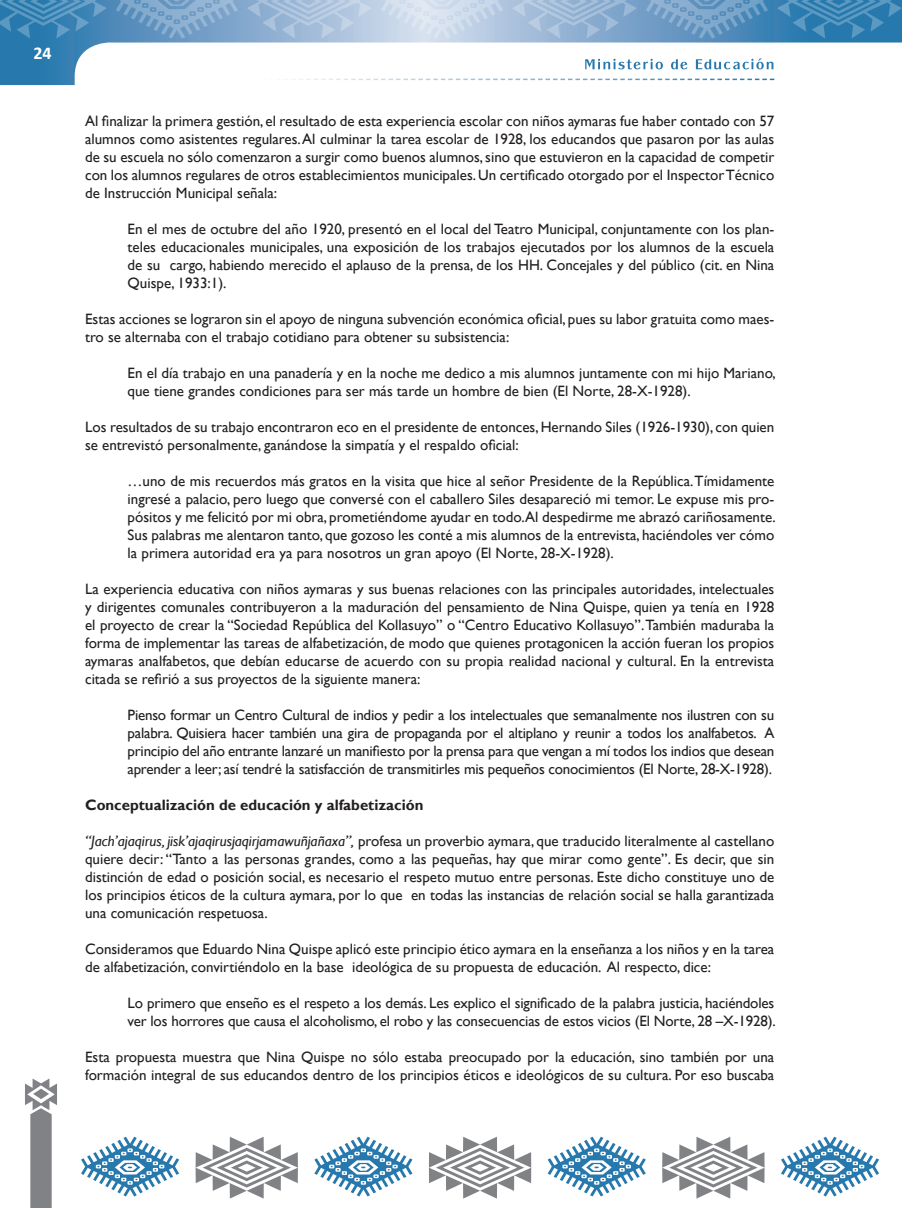
<style>
.page{position:relative;width:902px;height:1208px;background:#fff}
.page>*{position:absolute;margin:0;border:0;box-sizing:border-box;transform-origin:0 0}
.t1{font:700 18px "Calibri";color:#fff}
.Modelo{font:15px/18px "Gill Sans";color:#231f20;text-align:justify}
.Modelo-2{font:700 15px "Gill Sans";color:#231f20}
.s1{font-style:italic}
</style>
<div class="page">
<svg style="left:0;top:0;width:901px;height:85px"></svg>
<svg style="left:25px;top:1078px;width:32px;height:130px"></svg>
<svg style="left:89px;top:79px;width:685px;height:1px"></svg>
<svg style="left:81px;top:1136px;width:98px;height:60px"></svg>
<svg style="left:314px;top:1136px;width:98px;height:60px"></svg>
<svg style="left:547px;top:1136px;width:98px;height:60px"></svg>
<svg style="left:781px;top:1136px;width:98px;height:60px"></svg>
<svg style="left:195px;top:1136px;width:103px;height:62px"></svg>
<svg style="left:429px;top:1136px;width:102px;height:62px"></svg>
<svg style="left:662px;top:1136px;width:102px;height:62px"></svg>
<svg style="left:381px;top:0;width:122px;height:39px;background:#ccd9ea"></svg>
<svg style="left:116px;top:0;width:122px;height:39px;background:#76a1c8"></svg>
<svg style="left:645px;top:0;width:123px;height:39px;background:#6899c3"></svg>
<svg style="left:247px;top:0;width:125px;height:39px;background:#a7bfdb"></svg>
<svg style="left:0;top:0;width:107px;height:39px;background:#4087b6"></svg>
<svg style="left:776px;top:0;width:125px;height:39px;background:#3782b3"></svg>
<svg style="left:512px;top:0;width:125px;height:39px;background:#98b5d5"></svg>
<svg style="left:585px;top:58px;width:188px;height:11px"></svg>
<p class="t1" style="left:33px;top:41px;width:20px">24</p>
<p class="Modelo" style="left:85px;top:112px;width:690px">Al finalizar la primera gestión, el resultado de esta experiencia escolar con niños aymaras fue haber contado con 57 alumnos como asistentes regulares. Al culminar la tarea escolar de 1928, los educandos que pasaron por las aulas de su escuela no sólo comenzaron a surgir como buenos alumnos, sino que estuvieron en la capacidad de competir con los alumnos regulares de otros establecimientos municipales. Un certificado otorgado por el Inspector Técnico de Instrucción Municipal señala:</p>
<p class="Modelo" style="left:128px;top:220px;width:648px">En el mes de octubre del año 1920, presentó en el local del Teatro Municipal, conjuntamente con los plan&shy;teles educacionales municipales, una exposición de los trabajos ejecutados por los alumnos de la escuela de su cargo, habiendo merecido el aplauso de la prensa, de los HH. Concejales y del público (cit. en Nina Quispe, 1933:1).</p>
<p class="Modelo" style="left:85px;top:310px;width:690px">Estas acciones se lograron sin el apoyo de ninguna subvención económica oficial, pues su labor gratuita como maes&shy;tro se alternaba con el trabajo cotidiano para obtener su subsistencia:</p>
<p class="Modelo" style="left:128px;top:364px;width:649px">En el día trabajo en una panadería y en la noche me dedico a mis alumnos juntamente con mi hijo Mariano, que tiene grandes condiciones para ser más tarde un hombre de bien (El Norte, 28-X-1928).</p>
<p class="Modelo" style="left:85px;top:418px;width:690px">Los resultados de su trabajo encontraron eco en el presidente de entonces, Hernando Siles (1926-1930), con quien se entrevistó personalmente, ganándose la simpatía y el respaldo oficial:</p>
<p class="Modelo" style="left:128px;top:472px;width:649px">…uno de mis recuerdos más gratos en la visita que hice al señor Presidente de la República. Tímidamente ingresé a palacio, pero luego que conversé con el caballero Siles desapareció mi temor. Le expuse mis pro&shy;pósitos y me felicitó por mi obra, prometiéndome ayudar en todo.Al despedirme me abrazó cariñosamente.<br>Sus palabras me alentaron tanto, que gozoso les conté a mis alumnos de la entrevista, haciéndoles ver cómo la primera autoridad era ya para nosotros un gran apoyo (El Norte, 28-X-1928).</p>
<p class="Modelo" style="left:85px;top:580px;width:690px">La experiencia educativa con niños aymaras y sus buenas relaciones con las principales autoridades, intelectuales y dirigentes comunales contribuyeron a la maduración del pensamiento de Nina Quispe, quien ya tenía en 1928 el proyecto de crear la “Sociedad República del Kollasuyo” o “Centro Educativo Kollasuyo”. También maduraba la forma de implementar las tareas de alfabetización, de modo que quienes protagonicen la acción fueran los propios aymaras analfabetos, que debían educarse de acuerdo con su propia realidad nacional y cultural. En la entrevista citada se refirió a sus proyectos de la siguiente manera:</p>
<p class="Modelo" style="left:128px;top:706px;width:648px">Pienso formar un Centro Cultural de indios y pedir a los intelectuales que semanalmente nos ilustren con su palabra. Quisiera hacer también una gira de propaganda por el altiplano y reunir a todos los analfabetos. A principio del año entrante lanzaré un manifiesto por la prensa para que vengan a mí todos los indios que desean aprender a leer; así tendré la satisfacción de transmitirles mis pequeños conocimientos (El Norte, 28-X-1928).</p>
<p class="Modelo-2" style="left:85px;top:796px;width:340px">Conceptualización de educación y alfabetización</p>
<p class="Modelo" style="left:85px;top:832px;width:690px"><span class="s1">“Jach’ajaqirus, jisk’ajaqirusjaqirjamawuñjañaxa”,</span> profesa un proverbio aymara, que traducido literalmente al castellano quiere decir: “Tanto a las personas grandes, como a las pequeñas, hay que mirar como gente”. Es decir, que sin distinción de edad o posición social, es necesario el respeto mutuo entre personas. Este dicho constituye uno de los principios éticos de la cultura aymara, por lo que en todas las instancias de relación social se halla garantizada una comunicación respetuosa.</p>
<p class="Modelo" style="left:85px;top:940px;width:690px">Consideramos que Eduardo Nina Quispe aplicó este principio ético aymara en la enseñanza a los niños y en la tarea de alfabetización, convirtiéndolo en la base ideológica de su propuesta de educación. Al respecto, dice:</p>
<p class="Modelo" style="left:128px;top:994px;width:649px">Lo primero que enseño es el respeto a los demás. Les explico el significado de la palabra justicia, haciéndoles ver los horrores que causa el alcoholismo, el robo y las consecuencias de estos vicios (El Norte, 28 –X-1928).</p>
<p class="Modelo" style="left:85px;top:1048px;width:690px">Esta propuesta muestra que Nina Quispe no sólo estaba preocupado por la educación, sino también por una formación integral de sus educandos dentro de los principios éticos e ideológicos de su cultura. Por eso buscaba</p>
</div>
